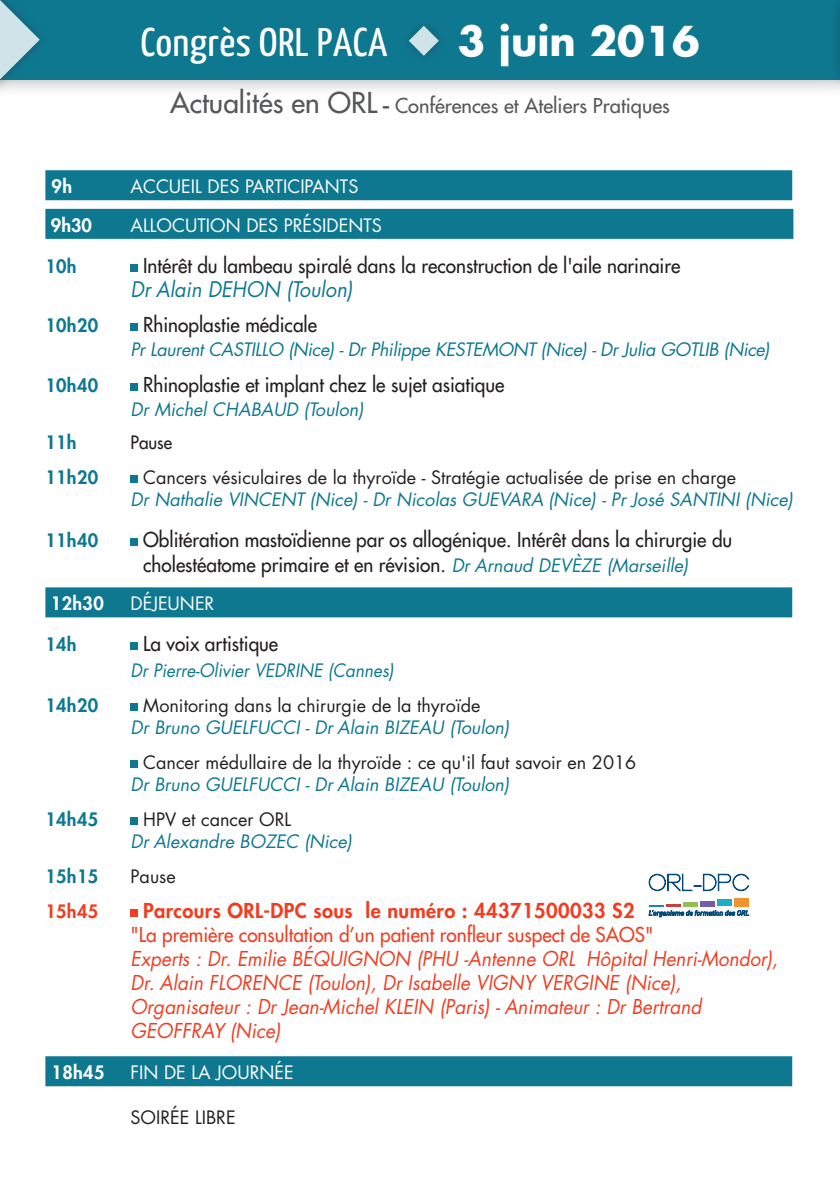
<style>
.page{position:relative;width:840px;height:1191px;background:#fff}
.page>*{position:absolute;margin:0;border:0;box-sizing:border-box;transform-origin:0 0}
.t1{font:40px "Yanone Kaffeesatz";letter-spacing:.01em;color:#fff;scale:1.1 1}
.t2{font:700 40px "Futura";color:#fff}
.t3{font:italic 21px "Futura";color:#0e7890;scale:.95 1}
.t4{font:20px/25.2px "Futura";color:#231f20;scale:.95 1}
.t5{font:italic 20px/24px "Futura";color:#ef3e22;scale:.95 1}
.t6{font:20px "Futura";color:#ef3e22;scale:.95 1}
.t7{font:20px "Futura";color:#57585a}
.t8{font:800 20px "Futura";letter-spacing:.02em;color:#ef3e22}
.t9{font:italic 18px "Futura";color:#0e7890}
.t10{font:18px "Futura";color:#231f20}
.t11{font:italic 18px "Futura";letter-spacing:-.02em;color:#0e7890}
.t12{font:18px "Futura";color:#fff}
.t13{font:800 18px "Futura";letter-spacing:.02em;color:#0e7890}
.t14{font:italic 18px "Futura";color:#0e7890;scale:.95 1}
.t15{font:800 18px "Futura";letter-spacing:.02em;color:#fff}
.t16{font:18px "Futura";color:#231f20;scale:.95 1}
.t17{font:800 18px "Futura";letter-spacing:.02em;color:#ef3e22}
.s1{font-size:28px}
.s2{font-family:"DIN";font-weight:700}
.s3{font-style:italic;font-size:18px;color:#0e7890}
</style>
<div class="page">
<div style="left:0;top:0;width:839px;height:98px;background:#231f20;opacity:.4"></div>
<div style="left:0;top:0;width:839px;height:79px;background:#0e7890"></div>
<div style="left:0;top:0;width:49px;height:140px;background:#231f20;opacity:.4"></div>
<svg style="left:0;top:0;width:40px;height:131px"></svg>
<div style="left:828px;top:0;width:11px;height:88px;background:#231f20;opacity:.4"></div>
<svg style="left:839px;top:0;width:1px;height:79px"></svg>
<div style="left:45px;top:170px;width:746px;height:30px;background:#0e7890"></div>
<div style="left:45px;top:209px;width:748px;height:30px;background:#0e7890"></div>
<div style="left:45px;top:587px;width:746px;height:30px;background:#0e7890"></div>
<div style="left:45px;top:1056px;width:746px;height:30px;background:#0e7890"></div>
<svg style="left:408px;top:26px;width:30px;height:30px"></svg>
<div style="left:130px;top:264px;width:8px;height:7px;background:#0e7890"></div>
<div style="left:130px;top:324px;width:8px;height:7px;background:#0e7890"></div>
<div style="left:130px;top:383px;width:8px;height:7px;background:#0e7890"></div>
<div style="left:130px;top:475px;width:8px;height:7px;background:#0e7890"></div>
<div style="left:130px;top:538px;width:8px;height:7px;background:#0e7890"></div>
<div style="left:130px;top:643px;width:8px;height:7px;background:#0e7890"></div>
<div style="left:130px;top:703px;width:8px;height:7px;background:#0e7890"></div>
<div style="left:130px;top:760px;width:8px;height:7px;background:#0e7890"></div>
<div style="left:130px;top:817px;width:8px;height:7px;background:#0e7890"></div>
<div style="left:130px;top:909px;width:8px;height:7px;background:#ef3e22"></div>
<hr style="left:665px;top:903px;width:15px;height:3px;background:#c2433c">
<hr style="left:682px;top:902px;width:15px;height:4px;background:#92be56">
<div style="left:699px;top:901px;width:15px;height:5px;background:#765ba6"></div>
<div style="left:716px;top:899px;width:15px;height:7px;background:#18b1c3"></div>
<div style="left:734px;top:898px;width:14px;height:8px;background:#ee9433"></div>
<svg style="left:648px;top:874px;width:100px;height:17px"></svg>
<svg style="left:648px;top:905px;width:100px;height:12px"></svg>
<h1 class="t1" style="left:140px;top:18px;width:226px">Congrès ORL PACA</h1>
<h1 class="t2" style="left:457px;top:13px;width:243px">3 juin 2016</h1>
<p class="t7" style="left:170px;top:92px;width:501px"><span class="s1">Actualités en ORL</span> <span class="s2">-</span> Conférences et Ateliers Pratiques</p>
<p class="t15" style="left:52px;top:175px;width:22px">9h</p>
<p class="t12" style="left:130px;top:174px;width:229px">ACCUEIL DES PARTICIPANTS</p>
<p class="t15" style="left:51px;top:213px;width:42px">9h30</p>
<p class="t12" style="left:130px;top:213px;width:253px">ALLOCUTION DES PRÉSIDENTS</p>
<p class="t13" style="left:45px;top:254px;width:33px">10h</p>
<p class="t4" style="left:143px;top:253px;width:566px">Intérêt du lambeau spiralé dans la reconstruction de l'aile narinaire</p>
<p class="t3" style="left:130px;top:275px;width:235px">Dr Alain DEHON (Toulon)</p>
<p class="t13" style="left:45px;top:313px;width:54px">10h20</p>
<p class="t4" style="left:143px;top:312px;width:184px">Rhinoplastie médicale</p>
<p class="t11" style="left:130px;top:337px;width:640px">Pr Laurent CASTILLO (Nice) - Dr Philippe KESTEMONT (Nice) - Dr Julia GOTLIB (Nice)</p>
<p class="t13" style="left:45px;top:373px;width:54px">10h40</p>
<p class="t4" style="left:143px;top:371px;width:381px">Rhinoplastie et implant chez le sujet asiatique</p>
<p class="t9" style="left:130px;top:396px;width:234px">Dr Michel CHABAUD (Toulon)</p>
<p class="t13" style="left:45px;top:430px;width:33px">11h</p>
<p class="t16" style="left:130px;top:430px;width:45px">Pause</p>
<p class="t13" style="left:45px;top:465px;width:54px">11h20</p>
<p class="t10" style="left:143px;top:465px;width:594px">Cancers vésiculaires de la thyroïde - Stratégie actualisée de prise en charge</p>
<p class="t9" style="left:130px;top:486px;width:663px">Dr Nathalie VINCENT (Nice) - Dr Nicolas GUEVARA (Nice) - Pr José SANTINI (Nice)</p>
<p class="t13" style="left:45px;top:528px;width:54px">11h40</p>
<p class="t4" style="left:143px;top:526px;width:621px">Oblitération mastoïdienne par os allogénique. Intérêt dans la chirurgie du cholestéatome primaire et en révision. <span class="s3">Dr Arnaud DEVÈZE (Marseille)</span></p>
<p class="t15" style="left:51px;top:591px;width:54px">12h30</p>
<p class="t12" style="left:130px;top:591px;width:85px">DÉJEUNER</p>
<p class="t13" style="left:45px;top:632px;width:33px">14h</p>
<p class="t4" style="left:143px;top:631px;width:144px">La voix artistique</p>
<p class="t14" style="left:130px;top:657px;width:278px">Dr Pierre-Olivier VEDRINE (Cannes)</p>
<p class="t13" style="left:45px;top:693px;width:54px">14h20</p>
<p class="t10" style="left:143px;top:693px;width:338px">Monitoring dans la chirurgie de la thyroïde</p>
<p class="t9" style="left:130px;top:714px;width:380px">Dr Bruno GUELFUCCI - Dr Alain BIZEAU (Toulon)</p>
<p class="t10" style="left:143px;top:750px;width:494px">Cancer médullaire de la thyroïde : ce qu'il faut savoir en 2016</p>
<p class="t9" style="left:130px;top:771px;width:380px">Dr Bruno GUELFUCCI - Dr Alain BIZEAU (Toulon)</p>
<p class="t13" style="left:45px;top:807px;width:54px">14h45</p>
<p class="t10" style="left:143px;top:807px;width:149px">HPV et cancer ORL</p>
<p class="t9" style="left:130px;top:828px;width:223px">Dr Alexandre BOZEC (Nice)</p>
<p class="t13" style="left:45px;top:864px;width:54px">15h15</p>
<p class="t10" style="left:130px;top:864px;width:47px">Pause</p>
<p class="t17" style="left:45px;top:899px;width:54px">15h45</p>
<p class="t8" style="left:143px;top:897px;width:492px">Parcours ORL-DPC sous le numéro : 44371500033 S2</p>
<p class="t6" style="left:130px;top:921px;width:551px">"La première consultation d’un patient ronfleur suspect de SAOS"</p>
<p class="t5" style="left:130px;top:946px;width:682px">Experts : Dr. Emilie BÉQUIGNON (PHU -Antenne ORL Hôpital Henri-Mondor), Dr. Alain FLORENCE (Toulon), Dr Isabelle VIGNY VERGINE (Nice), Organisateur : Dr Jean-Michel KLEIN (Paris) - Animateur : Dr Bertrand GEOFFRAY (Nice)</p>
<p class="t15" style="left:52px;top:1060px;width:54px">18h45</p>
<p class="t12" style="left:130px;top:1060px;width:165px">FIN DE LA JOURNÉE</p>
<p class="t10" style="left:130px;top:1104px;width:107px">SOIRÉE LIBRE</p>
</div>
